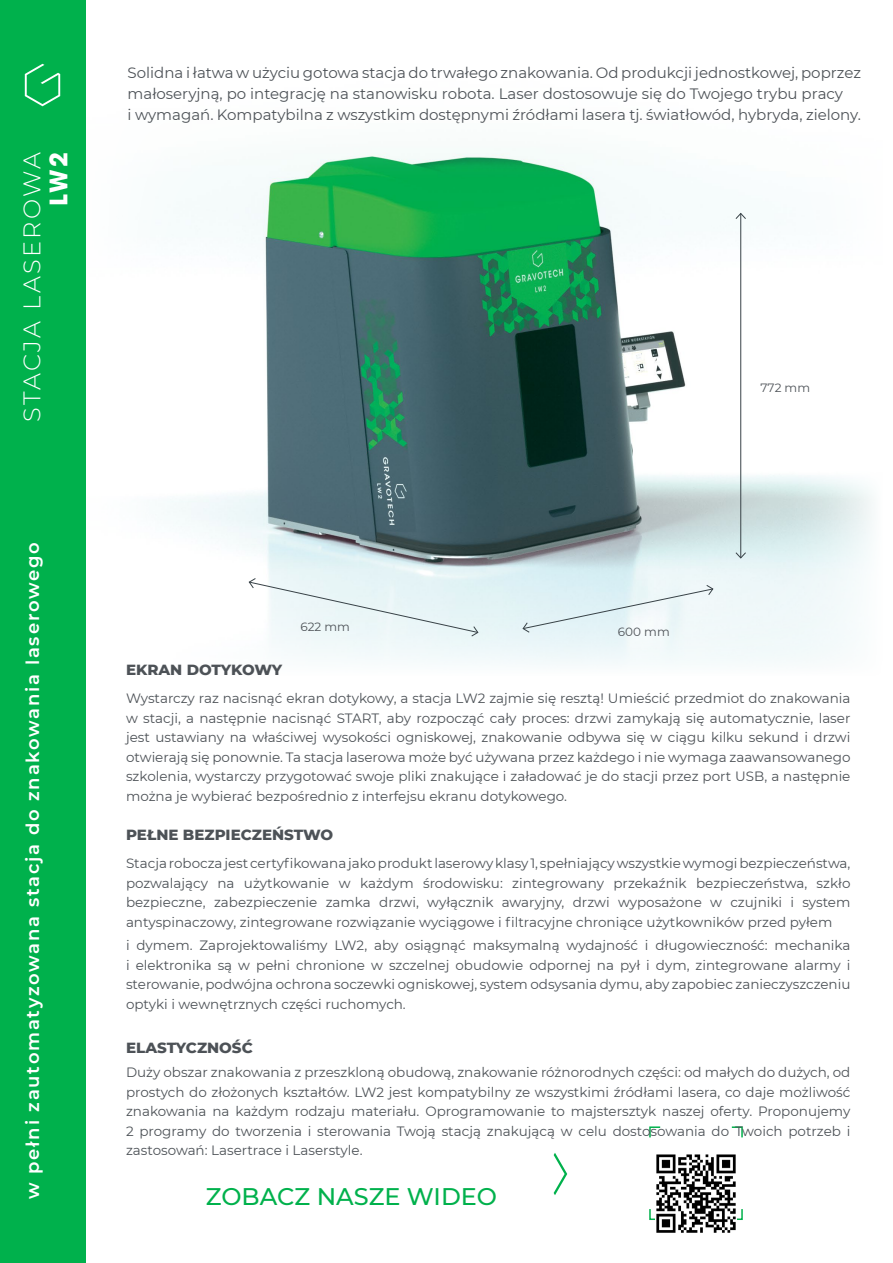
<style>
.page{position:relative;width:893px;height:1263px;background:#fff}
.page>*{position:absolute;margin:0;border:0;box-sizing:border-box;transform-origin:0 0}
.t1{font:500 24px "Montserrat";color:#00b14c}
.t2{font:300 24px "Montserrat";letter-spacing:.095em;color:#fff}
.t3{font:700 24px "Avant Garde";color:#fff}
.t4{font:600 18px "Montserrat";letter-spacing:.1em;color:#fff}
.t5{font:15px/21px "Montserrat";color:#4d5257}
.t6{font:800 15px "Montserrat";color:#4d5257}
.t7{font:13.5px/19.5px "Montserrat";color:#4d5257;text-align:justify}
.t8{font:12px "Montserrat";color:#4d5257}
</style>
<div class="page">
<img style="left:85px;top:72px;width:788px;height:604px">
<div style="left:0;top:0;width:85px;height:1263px;background:#00b14c"></div>
<svg style="left:25px;top:64px;width:35px;height:42px"></svg>
<svg style="left:554px;top:1153px;width:13px;height:42px"></svg>
<svg style="left:522px;top:584px;width:192px;height:49px"></svg>
<svg style="left:248px;top:577px;width:231px;height:60px"></svg>
<hr style="left:740px;top:213px;width:1px;height:345px;background:#384247">
<svg style="left:735px;top:212px;width:12px;height:8px"></svg>
<svg style="left:735px;top:552px;width:12px;height:7px"></svg>
<svg style="left:649px;top:1126px;width:12px;height:12px"></svg>
<svg style="left:649px;top:1209px;width:6px;height:11px"></svg>
<svg style="left:731px;top:1126px;width:12px;height:12px"></svg>
<svg style="left:737px;top:1209px;width:6px;height:11px"></svg>
<img style="left:656px;top:1154px;width:80px;height:79px">
<h1 class="t2" style="left:16px;top:422px;width:271px;rotate:-90deg">STACJA LASEROWA</h1>
<h1 class="t3" style="left:43px;top:206px;width:55px;rotate:-90deg">LW2</h1>
<h2 class="t4" style="left:20px;top:1199px;width:658px;rotate:-90deg">w pełni zautomatyzowana stacja do znakowania laserowego</h2>
<p class="t5" style="left:128px;top:62px;width:735px">Solidna i łatwa w użyciu gotowa stacja do trwałego znakowania. Od produkcji jednostkowej, poprzez małoseryjną, po integrację na stanowisku robota. Laser dostosowuje się do Twojego trybu pracy<br>i wymagań. Kompatybilna z wszystkim dostępnymi źródłami lasera tj. światłowód, hybryda, zielony.</p>
<p class="t8" style="left:300px;top:618px;width:51px">622 mm</p>
<p class="t8" style="left:760px;top:379px;width:51px">772 mm</p>
<p class="t8" style="left:618px;top:624px;width:53px">600 mm</p>
<p class="t6" style="left:126px;top:659px;width:158px">EKRAN DOTYKOWY</p>
<p class="t7" style="left:126px;top:688px;width:726px">Wystarczy raz nacisnąć ekran dotykowy, a stacja LW2 zajmie się resztą! Umieścić przedmiot do znakowania w stacji, a następnie nacisnąć START, aby rozpocząć cały proces: drzwi zamykają się automatycznie, laser jest ustawiany na właściwej wysokości ogniskowej, znakowanie odbywa się w ciągu kilku sekund i drzwi otwierają się ponownie. Ta stacja laserowa może być używana przez każdego i nie wymaga zaawansowanego szkolenia, wystarczy przygotować swoje pliki znakujące i załadować je do stacji przez port USB, a następnie można je wybierać bezpośrednio z interfejsu ekranu dotykowego.</p>
<p class="t6" style="left:126px;top:824px;width:209px">PEŁNE BEZPIECZEŃSTWO</p>
<p class="t7" style="left:126px;top:853px;width:726px">Stacja robocza jest certyfikowana jako produkt laserowy klasy 1, spełniający wszystkie wymogi bezpieczeństwa, pozwalający na użytkowanie w każdym środowisku: zintegrowany przekaźnik bezpieczeństwa, szkło bezpieczne, zabezpieczenie zamka drzwi, wyłącznik awaryjny, drzwi wyposażone w czujniki i system antyspinaczowy, zintegrowane rozwiązanie wyciągowe i filtracyjne chroniące użytkowników przed pyłem</p>
<p class="t7" style="left:126px;top:935px;width:726px">i dymem. Zaprojektowaliśmy LW2, aby osiągnąć maksymalną wydajność i długowieczność: mechanika i elektronika są w pełni chronione w szczelnej obudowie odpornej na pył i dym, zintegrowane alarmy i sterowanie, podwójna ochrona soczewki ogniskowej, system odsysania dymu, aby zapobiec zanieczyszczeniu optyki i wewnętrznych części ruchomych.</p>
<p class="t6" style="left:126px;top:1037px;width:128px">ELASTYCZNOŚĆ</p>
<p class="t7" style="left:126px;top:1062px;width:726px">Duży obszar znakowania z przeszkloną obudową, znakowanie różnorodnych części: od małych do dużych, od prostych do złożonych kształtów. LW2 jest kompatybilny ze wszystkimi źródłami lasera, co daje możliwość znakowania na każdym rodzaju materiału. Oprogramowanie to majstersztyk naszej oferty. Proponujemy 2 programy do tworzenia i sterowania Twoją stacją znakującą w celu dostosowania do Twoich potrzeb i zastosowań: Lasertrace i Laserstyle.</p>
<h1 class="t1" style="left:206px;top:1180px;width:293px">ZOBACZ NASZE WIDEO</h1>
</div>
